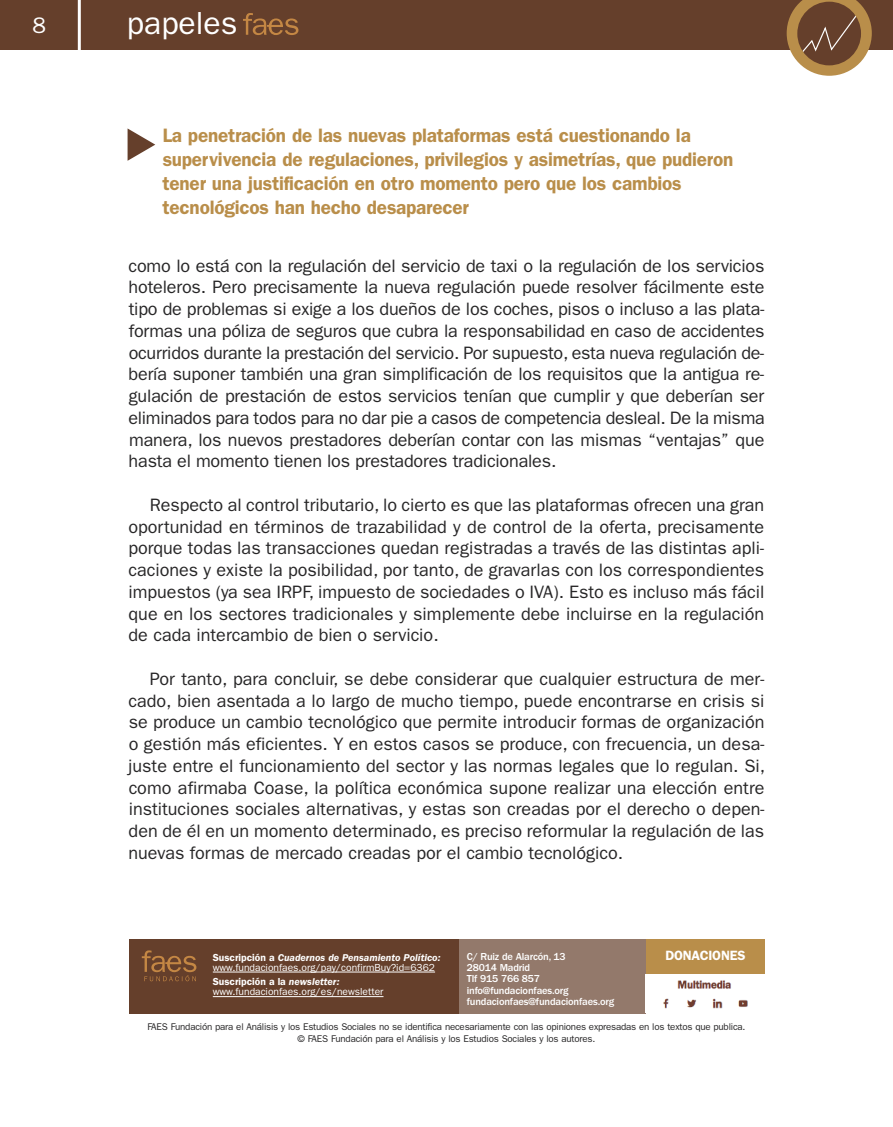
<style>
.page{position:relative;width:893px;height:1127px;background:#fff}
.page>*{position:absolute;margin:0;border:0;box-sizing:border-box;transform-origin:0 0}
.t1{font:31.95px "Franklin Gothic";color:#fff}
.t2{font:22.5px "Franklin Gothic";color:#fff}
.t3{font:600 19.5px/24px "Franklin Gothic";letter-spacing:-.01em;color:#b98e4a}
.t4{font:18px/21.8px "Franklin Gothic";color:#272627;text-align:justify}
.t5{font:600 13.5px "Franklin Gothic";letter-spacing:-.015em;color:#fff}
.t6{font:500 10.5px/11.2px "Franklin Gothic";letter-spacing:-.015em;color:#fff}
.t7{font:10.2px/10.2px "Franklin Gothic";color:#fff}
.t8{font:9.75px/12px "Franklin Gothic";letter-spacing:-.02em;color:#272627;text-align:center}
.s1{font-weight:600}
.s2{font-weight:600;font-style:italic}
</style>
<div class="page">
<div style="left:0;top:0;width:893px;height:50px;background:#653f2b"></div>
<svg style="left:243px;top:13px;width:55px;height:22px"></svg>
<svg style="left:787px;top:0;width:85px;height:76px"></svg>
<hr style="left:78px;top:0;width:3px;height:52px;background:#fff">
<svg style="left:128px;top:128px;width:27px;height:33px"></svg>
<div style="left:644px;top:939px;width:121px;height:34px;background:#b98e4a"></div>
<div style="left:129px;top:939px;width:331px;height:74px;background:#653f2b"></div>
<svg style="left:142px;top:950px;width:54px;height:31px"></svg>
<div style="left:459px;top:939px;width:186px;height:74px;background:#93796b"></div>
<hr style="left:213px;top:972px;width:222px;height:1px;background:#fff">
<hr style="left:213px;top:996px;width:170px;height:1px;background:#fff">
<img style="left:663px;top:980px;width:85px;height:29px">
<p class="t2" style="left:33px;top:17px;width:15px">8</p>
<h1 class="t1" style="left:127px;top:12px;width:112px">papeles</h1>
<p class="t3" style="left:163px;top:125px;width:572px">La penetración de las nuevas plataformas está cuestionando la supervivencia de regulaciones, privilegios y asimetrías, que pudieron tener una justificación en otro momento pero que los cambios tecnológicos han hecho desaparecer</p>
<p class="t4" style="left:129px;top:256px;width:638px">como lo está con la regulación del servicio de taxi o la regulación de los servicios hoteleros. Pero precisamente la nueva regulación puede resolver fácilmente este tipo de problemas si exige a los dueños de los coches, pisos o incluso a las plata&shy;formas una póliza de seguros que cubra la responsabilidad en caso de accidentes ocurridos durante la prestación del servicio. Por supuesto, esta nueva regulación de&shy;bería suponer también una gran simplificación de los requisitos que la antigua re&shy;gulación de prestación de estos servicios tenían que cumplir y que deberían ser eliminados para todos para no dar pie a casos de competencia desleal. De la misma manera, los nuevos prestadores deberían contar con las mismas “ventajas” que hasta el momento tienen los prestadores tradicionales.</p>
<p class="t4" style="left:128px;top:495px;width:637px;text-indent:22px">Respecto al control tributario, lo cierto es que las plataformas ofrecen una gran oportunidad en términos de trazabilidad y de control de la oferta, precisamente porque todas las transacciones quedan registradas a través de las distintas apli&shy;caciones y existe la posibilidad, por tanto, de gravarlas con los correspondientes impuestos (ya sea IRPF, impuesto de sociedades o IVA). Esto es incluso más fácil que en los sectores tradicionales y simplemente debe incluirse en la regulación de cada intercambio de bien o servicio.</p>
<p class="t4" style="left:129px;top:669px;width:638px;text-indent:21px">Por tanto, para concluir, se debe considerar que cualquier estructura de mer&shy;cado, bien asentada a lo largo de mucho tiempo, puede encontrarse en crisis si se produce un cambio tecnológico que permite introducir formas de organización o gestión más eficientes. Y en estos casos se produce, con frecuencia, un desa&shy;juste entre el funcionamiento del sector y las normas legales que lo regulan. Si, como afirmaba Coase, la política económica supone realizar una elección entre instituciones sociales alternativas, y estas son creadas por el derecho o depen&shy;den de él en un momento determinado, es preciso reformular la regulación de las nuevas formas de mercado creadas por el cambio tecnológico.</p>
<p class="t7" style="left:213px;top:953px;width:229px"><span class="s1">Suscripción a</span> <span class="s2">Cuadernos de Pensamiento Político: </span>www.fundacionfaes.org/pay/confirmBuy?id=6362</p>
<p class="t7" style="left:213px;top:977px;width:172px"><span class="s1">Suscripción a la</span> <span class="s2">newsletter: </span>www.fundacionfaes.org/es/newsletter</p>
<p class="t6" style="left:467px;top:951px;width:149px">C/ Ruiz de Alarcón, 13<br>28014 Madrid<br>Tlf 915 766 857 info@fundacionfaes.org fundacionfaes@fundacionfaes.org</p>
<p class="t5" style="left:665px;top:950px;width:82px">DONACIONES</p>
<p class="t8" style="left:147px;top:1021px;width:599px">FAES Fundación para el Análisis y los Estudios Sociales no se identifica necesariamente con las opiniones expresadas en los textos que publica. © FAES Fundación para el Análisis y los Estudios Sociales y los autores.</p>
</div>
